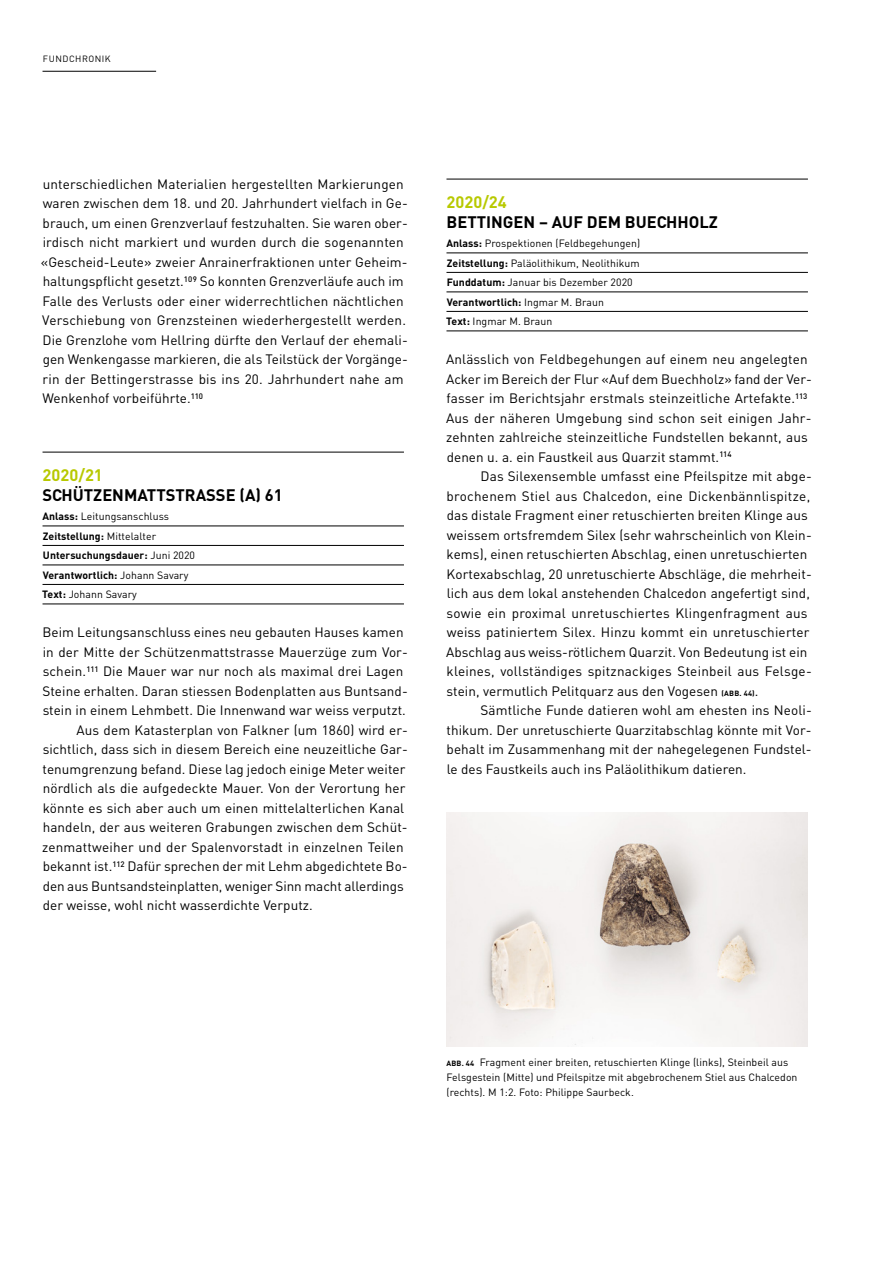
<style>
.page{position:relative;width:893px;height:1263px;background:#fff}
.page>*{position:absolute;margin:0;border:0;box-sizing:border-box;transform-origin:0 0}
.t1{font:700 16.5px "DIN";color:#000}
.t2{font:700 16.5px "DIN";color:#b8c900}
.t3{font:13.5px/19.5px "DIN";letter-spacing:.005em;color:#000}
.t4{font:10.5px/19.5px "DIN";letter-spacing:.005em;color:#000}
.t5{font:9px "DIN";letter-spacing:.055em;color:#000}
.s1{font-weight:700}
.s2{font-weight:700;font-size:7.5px}
</style>
<div class="page">
<hr style="left:43px;top:71px;width:113px;height:1px;background:#000">
<hr style="left:43px;top:452px;width:361px;height:1px;background:#000">
<hr style="left:43px;top:526px;width:361px;height:1px;background:#000">
<hr style="left:43px;top:545px;width:361px;height:1px;background:#000">
<hr style="left:43px;top:565px;width:361px;height:1px;background:#000">
<hr style="left:43px;top:584px;width:361px;height:1px;background:#000">
<hr style="left:43px;top:604px;width:361px;height:1px;background:#000">
<hr style="left:446px;top:179px;width:362px;height:1px;background:#000">
<hr style="left:446px;top:253px;width:362px;height:1px;background:#000">
<hr style="left:446px;top:272px;width:362px;height:1px;background:#000">
<hr style="left:446px;top:292px;width:362px;height:1px;background:#000">
<hr style="left:446px;top:311px;width:362px;height:1px;background:#000">
<hr style="left:446px;top:331px;width:362px;height:1px;background:#000">
<img style="left:446px;top:813px;width:362px;height:234px">
<p class="t5" style="left:43px;top:53px;width:69px">FUNDCHRONIK</p>
<p class="t3" style="left:41px;top:174px;width:368px">unterschiedlichen Materialien hergestellten Markierungen waren zwischen dem 18. und 20. Jahrhundert vielfach in Ge&shy;brauch, um einen Grenzverlauf festzuhalten. Sie waren ober&shy;irdisch nicht markiert und wurden durch die sogenannten «Gescheid-Leute» zweier Anrainerfraktionen unter Geheim&shy;haltungspflicht gesetzt.<sup>109</sup> So konnten Grenzverläufe auch im Falle des Verlusts oder einer widerrechtlichen nächtlichen Verschiebung von Grenzsteinen wiederhergestellt werden.<br>Die Grenzlohe vom Hellring dürfte den Verlauf der ehemali&shy;gen Wenkengasse markieren, die als Teilstück der Vorgänge&shy;rin der Bettingerstrasse bis ins 20. Jahrhundert nahe am Wenkenhof vorbeiführte.<sup>110</sup></p>
<p class="t2" style="left:43px;top:464px;width:62px">2020/21</p>
<p class="t1" style="left:43px;top:484px;width:242px">SCHÜTZENMATTSTRASSE (A) 61</p>
<p class="t4" style="left:42px;top:506px;width:154px"><span class="s1">Anlass:</span> Leitungsanschluss<br><span class="s1">Zeitstellung:</span> Mittelalter<br><span class="s1">Untersuchungsdauer:</span> Juni 2020<br><span class="s1">Verantwortlich:</span> Johann Savary<br><span class="s1">Text:</span> Johann Savary</p>
<p class="t3" style="left:42px;top:622px;width:363px">Beim Leitungsanschluss eines neu gebauten Hauses kamen</p>
<p class="t3" style="left:43px;top:642px;width:367px">in der Mitte der Schützenmattstrasse Mauerzüge zum Vor-</p>
<p class="t3" style="left:43px;top:661px;width:362px">schein.<sup>111</sup> Die Mauer war nur noch als maximal drei Lagen</p>
<p class="t3" style="left:43px;top:681px;width:367px">Steine erhalten. Daran stiessen Bodenplatten aus Buntsand-</p>
<p class="t3" style="left:43px;top:700px;width:365px">stein in einem Lehmbett. Die Innenwand war weiss verputzt.</p>
<p class="t3" style="left:77px;top:720px;width:333px">Aus dem Katasterplan von Falkner (um 1860) wird er-</p>
<p class="t3" style="left:43px;top:739px;width:367px">sichtlich, dass sich in diesem Bereich eine neuzeitliche Gar-</p>
<p class="t3" style="left:43px;top:759px;width:364px">tenumgrenzung befand. Diese lag jedoch einige Meter weiter</p>
<p class="t3" style="left:43px;top:778px;width:364px">nördlich als die aufgedeckte Mauer. Von der Verortung her</p>
<p class="t3" style="left:43px;top:798px;width:363px">könnte es sich aber auch um einen mittelalterlichen Kanal</p>
<p class="t3" style="left:43px;top:817px;width:367px">handeln, der aus weiteren Grabungen zwischen dem Schüt-</p>
<p class="t3" style="left:42px;top:837px;width:363px">zenmattweiher und der Spalenvorstadt in einzelnen Teilen</p>
<p class="t3" style="left:43px;top:856px;width:366px">bekannt ist.<sup>112</sup> Dafür sprechen der mit Lehm abgedichtete Bo-</p>
<p class="t3" style="left:43px;top:876px;width:363px">den aus Buntsandsteinplatten, weniger Sinn macht allerdings</p>
<p class="t3" style="left:43px;top:895px;width:272px">der weisse, wohl nicht wasserdichte Verputz.</p>
<p class="t2" style="left:446px;top:191px;width:62px">2020/24</p>
<p class="t1" style="left:446px;top:211px;width:273px">BETTINGEN – AUF DEM BUECHHOLZ</p>
<p class="t4" style="left:446px;top:233px;width:195px"><span class="s1">Anlass:</span> Prospektionen (Feldbegehungen)<br><span class="s1">Zeitstellung:</span> Paläolithikum, Neolithikum <span class="s1">Funddatum:</span> Januar bis Dezember 2020<br><span class="s1">Verantwortlich:</span> Ingmar M. Braun<br><span class="s1">Text:</span> Ingmar M. Braun</p>
<p class="t3" style="left:446px;top:349px;width:367px">Anlässlich von Feldbegehungen auf einem neu angelegten Acker im Bereich der Flur «Auf dem Buechholz» fand der Ver&shy;fasser im Berichtsjahr erstmals steinzeitliche Artefakte.<sup>113<br></sup>Aus der näheren Umgebung sind schon seit einigen Jahr&shy;zehnten zahlreiche steinzeitliche Fundstellen bekannt, aus denen u. a. ein Faustkeil aus Quarzit stammt.<sup>114</sup></p>
<p class="t3" style="left:446px;top:466px;width:367px;text-indent:34px">Das Silexensemble umfasst eine Pfeilspitze mit abge&shy;brochenem Stiel aus Chalcedon, eine Dickenbännlispitze, das distale Fragment einer retuschierten breiten Klinge aus weissem ortsfremdem Silex (sehr wahrscheinlich von Klein&shy;kems), einen retuschierten Abschlag, einen unretuschierten Kortexabschlag, 20 unretuschierte Abschläge, die mehrheit&shy;lich aus dem lokal anstehenden Chalcedon angefertigt sind, sowie ein proximal unretuschiertes Klingenfragment aus weiss patiniertem Silex. Hinzu kommt ein unretuschierter Abschlag aus weiss-rötlichem Quarzit. Von Bedeutung ist ein kleines, vollständiges spitznackiges Steinbeil aus Felsge&shy;stein, vermutlich Pelitquarz aus den Vogesen <span class="s2">(ABB. 44)</span>.</p>
<p class="t3" style="left:446px;top:700px;width:367px;text-align:justify;text-indent:34px">Sämtliche Funde datieren wohl am ehesten ins Neoli&shy;thikum. Der unretuschierte Quarzitabschlag könnte mit Vor&shy;behalt im Zusammenhang mit der nahegelegenen Fundstel&shy;le des Faustkeils auch ins Paläolithikum datieren.</p>
<p class="t4" style="left:446px;top:1054px;width:353px;line-height:15px"><span class="s2">ABB. 44</span> Fragment einer breiten, retuschierten Klinge (links), Steinbeil aus<br>Felsgestein (Mitte) und Pfeilspitze mit abgebrochenem Stiel aus Chalcedon (rechts). M 1:2. Foto: Philippe Saurbeck.</p>
</div>
